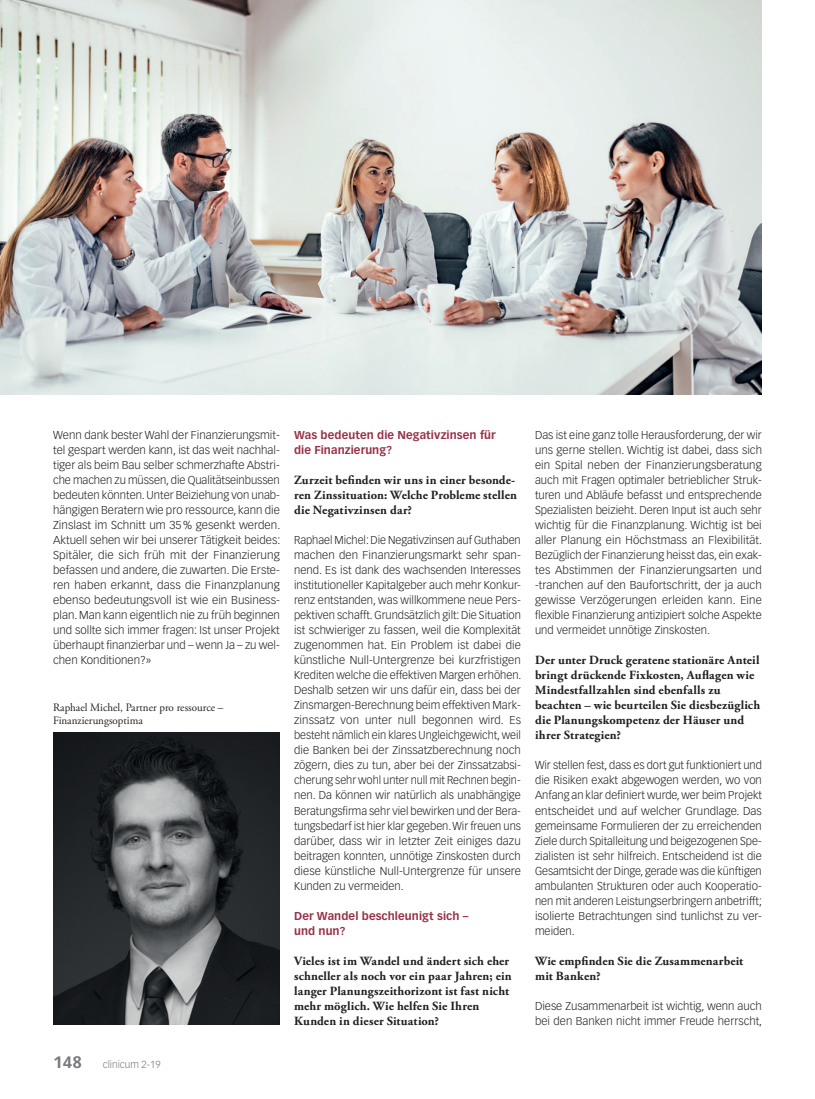
<style>
.page{position:relative;width:815px;height:1099px;background:#fff}
.page>*{position:absolute;margin:0;border:0;box-sizing:border-box;transform-origin:0 0}
.Interviewfragen_ohne{font:700 12.5px/15px "Adobe Garamond Pro";letter-spacing:.01em;color:#231f20}
.Lauftext{font:300 11.25px/15px "Vectora LT Std";color:#231f20;text-align:justify}
.ZT_MM{font:700 11.25px/15px "Vectora LT Std";letter-spacing:.005em;color:#983249}
.Legende{font:11.25px/13.5px "Adobe Garamond Pro";color:#231f20}
.t1{font:300 10px "Vectora LT Std";color:#76787b}
.s1{font-weight:700;font-size:16.25px}
</style>
<div class="page">
<img style="left:53px;top:732px;width:227px;height:292px">
<img style="left:0;top:0;width:762px;height:394px">
<p class="Lauftext" style="left:53px;top:428px;width:229px">Wenn dank bester Wahl der Finanzierungsmit&shy;tel gespart werden kann, ist das weit nachhal&shy;tiger als beim Bau selber schmerzhafte Abstri&shy;che machen zu müssen, die Qualitätseinbussen bedeuten könnten. Unter Beiziehung von unab&shy;hängigen Beratern wie pro ressource, kann die Zinslast im Schnitt um 35% gesenkt werden.<br>Aktuell sehen wir bei unserer Tätigkeit beides:<br>Spitäler, die sich früh mit der Finanzierung befassen und andere, die zuwarten. Die Erste&shy;ren haben erkannt, dass die Finanzplanung ebenso bedeutungsvoll ist wie ein Business&shy;plan. Man kann eigentlich nie zu früh beginnen und sollte sich immer fragen: Ist unser Projekt überhaupt finanzierbar und – wenn Ja – zu wel&shy;chen Konditionen?»</p>
<p class="ZT_MM" style="left:294px;top:428px;width:203px">Was bedeuten die Negativzinsen für die Finanzierung?</p>
<p class="Interviewfragen_ohne" style="left:294px;top:473px;width:224px">Zurzeit befinden wir uns in einer besonde&shy;ren Zinssituation: Welche Probleme stellen die Negativzinsen dar?</p>
<p class="Lauftext" style="left:294px;top:533px;width:229px">Raphael Michel: Die Negativzinsen auf Guthaben machen den Finanzierungsmarkt sehr span&shy;nend. Es ist dank des wachsenden Interesses institutioneller Kapitalgeber auch mehr Konkur&shy;renz entstanden, was willkommene neue Pers&shy;pektiven schafft. Grundsätzlich gilt: Die Situation ist schwieriger zu fassen, weil die Komplexität zugenommen hat. Ein Problem ist dabei die künstliche Null-Untergrenze bei kurzfristigen Krediten welche die effektiven Margen erhöhen.<br>Deshalb setzen wir uns dafür ein, dass bei der Zinsmargen-Berechnung beim effektiven Mark&shy;zinssatz von unter null begonnen wird. Es besteht nämlich ein klares Ungleichgewicht, weil die Banken bei der Zinssatzberechnung noch zögern, dies zu tun, aber bei der Zinssatzabsi&shy;cherung sehr wohl unter null mit Rechnen begin&shy;nen. Da können wir natürlich als unabhängige Beratungsfirma sehr viel bewirken und der Bera&shy;tungsbedarf ist hier klar gegeben. Wir freuen uns darüber, dass wir in letzter Zeit einiges dazu beitragen konnten, unnötige Zinskosten durch diese künstliche Null-Untergrenze für unsere Kunden zu vermeiden.</p>
<p class="ZT_MM" style="left:294px;top:908px;width:176px">Der Wandel beschleunigt sich – und nun?</p>
<p class="Interviewfragen_ohne" style="left:294px;top:953px;width:219px">Vieles ist im Wandel und ändert sich eher schneller als noch vor ein paar Jahren; ein langer Planungszeithorizont ist fast nicht mehr möglich. Wie helfen Sie Ihren Kunden in dieser Situation?</p>
<p class="Legende" style="left:53px;top:701px;width:172px">Raphael Michel, Partner pro ressource –<br>Finanzierungsoptima</p>
<p class="t1" style="left:53px;top:1058px;width:109px"><span class="s1">148</span> clinicum 2-19</p>
<p class="Lauftext" style="left:535px;top:428px;width:229px">Das ist eine ganz tolle Herausforderung, der wir uns gerne stellen. Wichtig ist dabei, dass sich ein Spital neben der Finanzierungsberatung auch mit Fragen optimaler betrieblicher Struk&shy;turen und Abläufe befasst und entsprechende Spezialisten beizieht. Deren Input ist auch sehr wichtig für die Finanzplanung. Wichtig ist bei aller Planung ein Höchstmass an Flexibilität.<br>Bezüglich der Finanzierung heisst das, ein exak&shy;tes Abstimmen der Finanzierungsarten und -tranchen auf den Baufortschritt, der ja auch gewisse Verzögerungen erleiden kann. Eine flexible Finanzierung antizipiert solche Aspekte und vermeidet unnötige Zinskosten.</p>
<p class="Interviewfragen_ohne" style="left:535px;top:653px;width:227px">Der unter Druck geratene stationäre Anteil bringt drückende Fixkosten, Auflagen wie Mindestfallzahlen sind ebenfalls zu beachten – wie beurteilen Sie diesbezüglich die Planungskompetenz der Häuser und ihrer Strategien?</p>
<p class="Lauftext" style="left:535px;top:758px;width:228px">Wir stellen fest, dass es dort gut funktioniert und die Risiken exakt abgewogen werden, wo von Anfang an klar definiert wurde, wer beim Projekt entscheidet und auf welcher Grundlage. Das gemeinsame Formulieren der zu erreichenden Ziele durch Spitalleitung und beigezogenen Spe&shy;zialisten ist sehr hilfreich. Entscheidend ist die Gesamtsicht der Dinge, gerade was die künftigen ambulanten Strukturen oder auch Kooperatio&shy;nen mit anderen Leistungserbringern anbetrifft; isolierte Betrachtungen sind tunlichst zu ver&shy;meiden.</p>
<p class="Interviewfragen_ohne" style="left:535px;top:953px;width:210px">Wie empfinden Sie die Zusammenarbeit mit Banken?</p>
<p class="Lauftext" style="left:535px;top:998px;width:229px">Diese Zusammenarbeit ist wichtig, wenn auch bei den Banken nicht immer Freude herrscht,</p>
</div>
